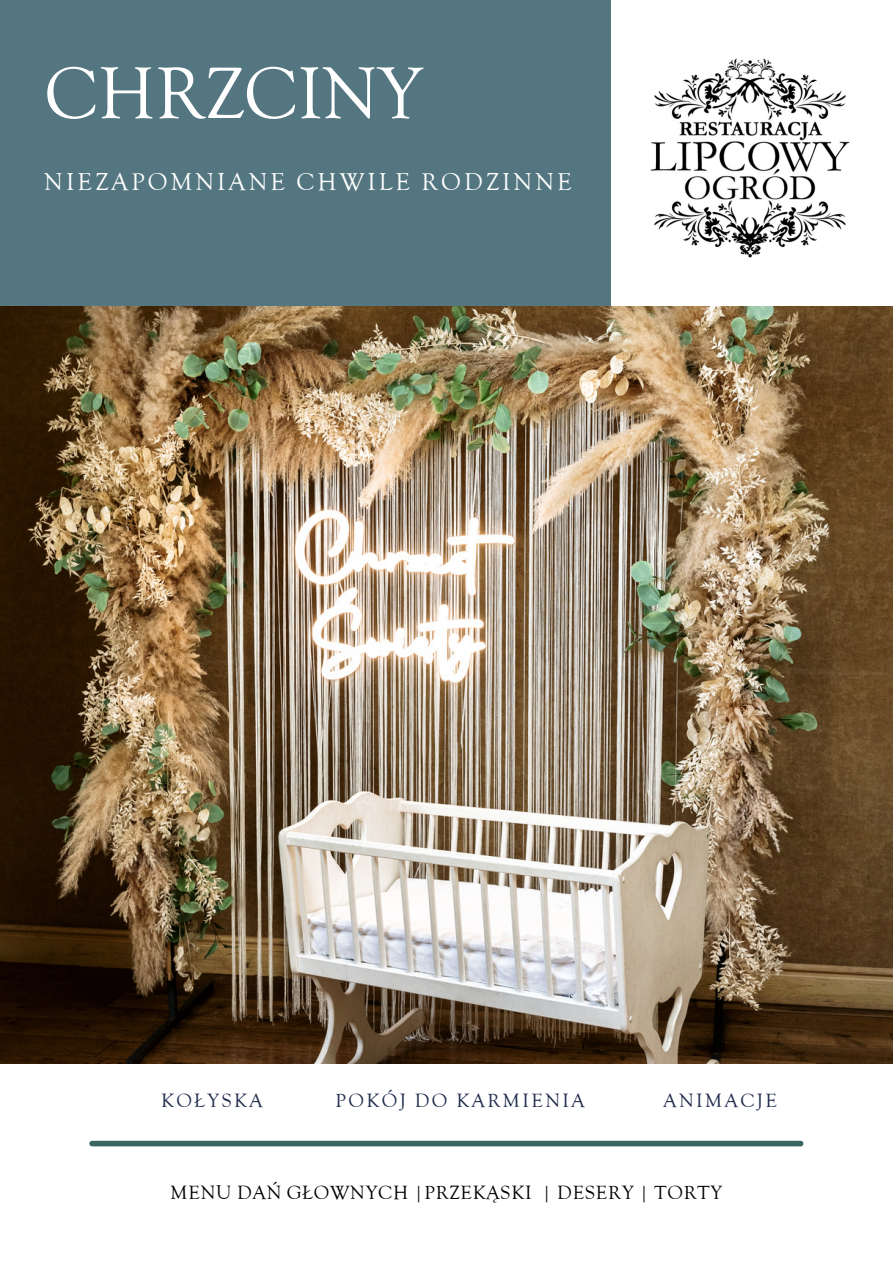
<style>
.page{position:relative;width:893px;height:1264px;background:#fff}
.page>*{position:absolute;margin:0;border:0;box-sizing:border-box;transform-origin:0 0}
.t1{font:62.85px "EFN Goldy Olds";color:#fff}
.t2{font:21px "EFN Goldy Olds";letter-spacing:.15em;color:#fff}
.t3{font:16.5px "EFN Goldy Olds";letter-spacing:.05em;color:#000}
.t4{font:16.5px "EFN Goldy Olds";letter-spacing:.15em;color:#1d294a}
</style>
<div class="page">
<div style="left:0;top:0;width:610px;height:307px;background:#547680"></div>
<img style="left:0;top:306px;width:892px;height:757px">
<div style="left:92px;top:1140px;width:708px;height:6px;background:#3c6664"></div>
<img style="left:650px;top:58px;width:200px;height:200px">
<h1 class="t1" style="left:44px;top:49px;width:379px">CHRZCINY</h1>
<p class="t2" style="left:44px;top:166px;width:529px">NIEZAPOMNIANE CHWILE RODZINNE</p>
<p class="t4" style="left:335px;top:1088px;width:251px">POKÓJ DO KARMIENIA</p>
<p class="t4" style="left:161px;top:1088px;width:103px">KOŁYSKA</p>
<p class="t4" style="left:663px;top:1088px;width:115px">ANIMACJE</p>
<p class="t3" style="left:171px;top:1180px;width:553px">MENU DAŃ GŁOWNYCH |PRZEKĄSKI | DESERY | TORTY</p>
</div>
